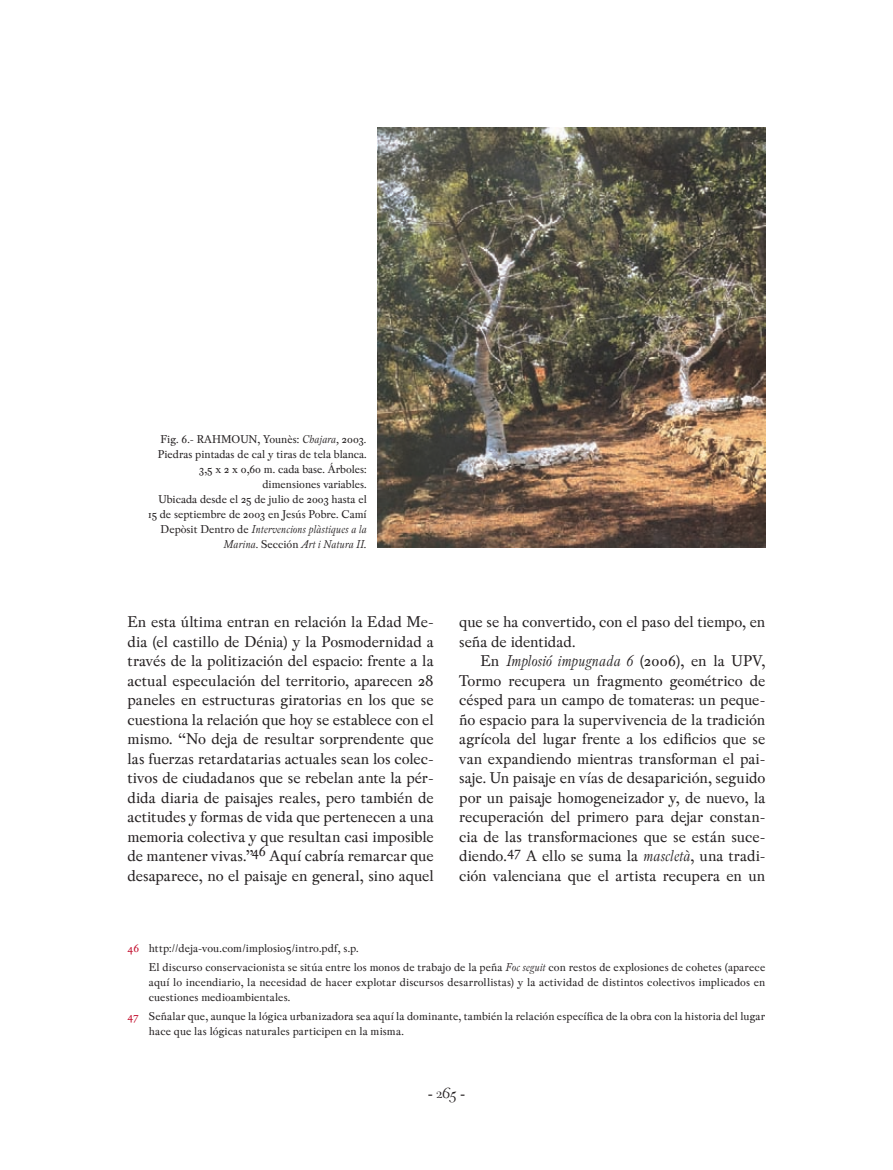
<style>
.page{position:relative;width:893px;height:1170px;background:#fff}
.page>*{position:absolute;margin:0;border:0;box-sizing:border-box;transform-origin:0 0}
.t1{font:18px "Peleguer";color:#231f20}
.t2{font:16.5px/19.5px "Pradell";letter-spacing:-.005em;color:#231f20;text-align:justify}
.t3{font:12px/15px "Pradell";letter-spacing:.005em;color:#231f20}
.s1{font-style:italic}
.s2{color:#c3102f}
</style>
<div class="page">
<img style="left:377px;top:128px;width:388px;height:420px">
<p class="t3" style="left:148px;top:431px;width:220px;text-align:right">Fig. 6.- RAHMOUN, Younès: <span class="s1">Chajara,</span> 2003<span class="s1">.<br></span>Piedras pintadas de cal y tiras de tela blanca.<br>3,5 x 2 x 0,60 m. cada base. Árboles: dimensiones variables.<br>Ubicada desde el 25 de julio de 2003 hasta el 15 de septiembre de 2003 en Jesús Pobre. Camí Depòsit Dentro de <span class="s1">Intervencions plàstiques a la Marina.</span> Sección <span class="s1">Art i Natura II.</span></p>
<p class="t2" style="left:128px;top:612px;width:308px">En esta última entran en relación la Edad Me&shy;dia (el castillo de Dénia) y la Posmodernidad a través de la politización del espacio: frente a la actual especulación del territorio, aparecen 28 paneles en estructuras giratorias en los que se cuestiona la relación que hoy se establece con el mismo. “No deja de resultar sorprendente que las fuerzas retardatarias actuales sean los colec&shy;tivos de ciudadanos que se rebelan ante la pér&shy;dida diaria de paisajes reales, pero también de actitudes y formas de vida que pertenecen a una memoria colectiva y que resultan casi imposible de mantener vivas.”<sup>46</sup> Aquí cabría remarcar que desaparece, no el paisaje en general, sino aquel</p>
<p class="t2" style="left:459px;top:612px;width:308px">que se ha convertido, con el paso del tiempo, en seña de identidad.</p>
<p class="t2" style="left:459px;top:651px;width:308px;text-indent:21px">En <span class="s1">Implosió impugnada 6</span> (2006), en la UPV, Tormo recupera un fragmento geométrico de césped para un campo de tomateras: un peque&shy;ño espacio para la supervivencia de la tradición agrícola del lugar frente a los edificios que se van expandiendo mientras transforman el pai&shy;saje. Un paisaje en vías de desaparición, seguido por un paisaje homogeneizador y, de nuevo, la recuperación del primero para dejar constan&shy;cia de las transformaciones que se están suce&shy;diendo.<sup>47</sup> A ello se suma la <span class="s1">mascletà</span>, una tradi&shy;ción valenciana que el artista recupera en un</p>
<p class="t3" style="left:149px;top:938px;width:618px;line-height:19.2px;text-indent:-21px"><span class="s2">46</span> http://deja-vou.com/implosio5/intro.pdf, s.p.<br>El discurso conservacionista se sitúa entre los monos de trabajo de la peña <span class="s1">Foc seguit</span> con restos de explosiones de cohetes (aparece</p>
<p class="t3" style="left:149px;top:974px;width:618px">aquí lo incendiario, la necesidad de hacer explotar discursos desarrollistas) y la actividad de distintos colectivos implicados en cuestiones medioambientales.</p>
<p class="t3" style="left:149px;top:1008px;width:618px;text-indent:-21px"><span class="s2">47</span> Señalar que, aunque la lógica urbanizadora sea aquí la dominante, también la relación específica de la obra con la historia del lugar hace que las lógicas naturales participen en la misma.</p>
<p class="t1" style="left:428px;top:1083px;width:39px">- 265 -</p>
</div>
